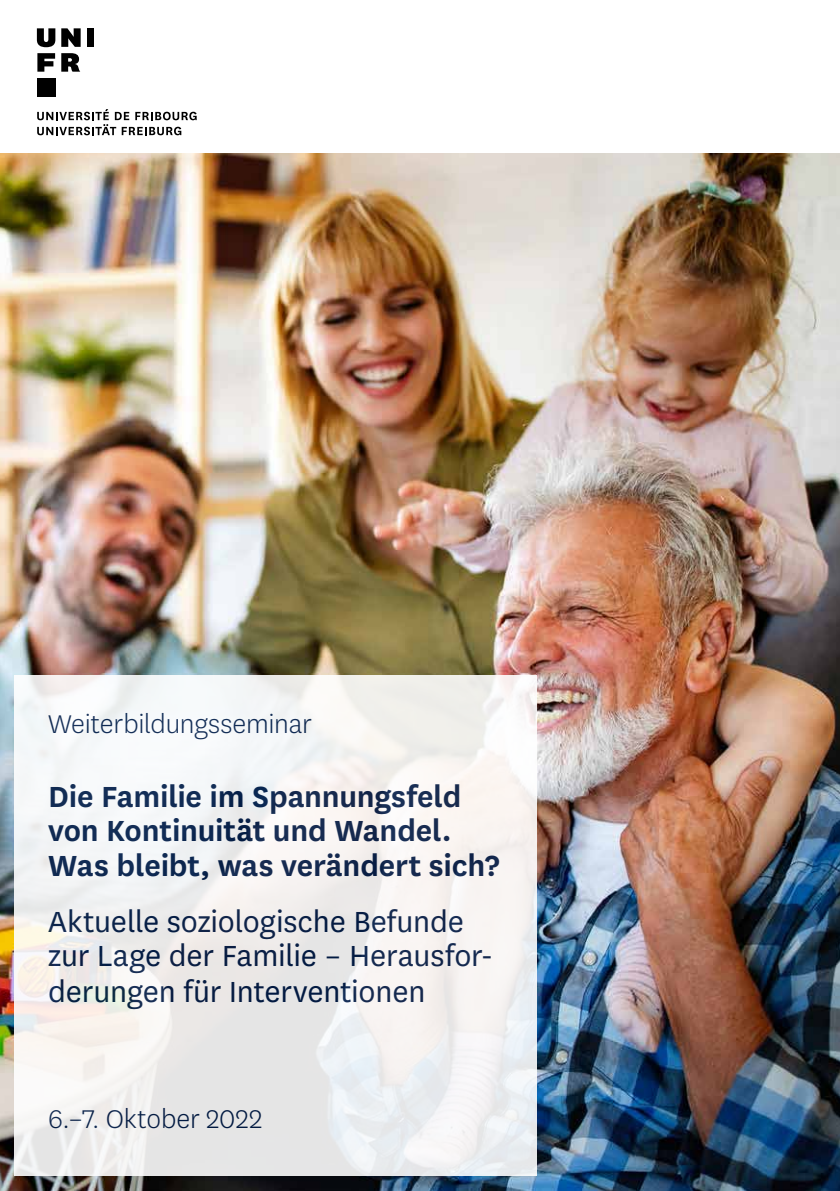
<style>
.page{position:relative;width:840px;height:1191px;background:#fff}
.page>*{position:absolute;margin:0;border:0;box-sizing:border-box;transform-origin:0 0}
.t1{font:34px/35px "National Uni Fr";letter-spacing:-.005em;color:#021d49}
.t2{font:600 34px/34px "National Uni Fr";letter-spacing:-.005em;color:#021d49}
.t3{font:300 30px "National Uni Fr";letter-spacing:-.005em;color:#021d49}
</style>
<div class="page">
<img style="left:0;top:153px;width:839px;height:1038px">
<svg style="left:37px;top:109px;width:159px;height:26px"></svg>
<svg style="left:37px;top:28px;width:18px;height:19px"></svg>
<svg style="left:61px;top:28px;width:20px;height:19px"></svg>
<div style="left:87px;top:28px;width:7px;height:19px;background:#000"></div>
<svg style="left:37px;top:53px;width:18px;height:19px"></svg>
<div style="left:37px;top:78px;width:18px;height:18px;background:#000"></div>
<svg style="left:61px;top:53px;width:19px;height:19px"></svg>
<div style="left:14px;top:675px;width:522px;height:500px;background:linear-gradient(to right,#f1f1f1,#f2f0f0)"></div>
<p class="t3" style="left:48px;top:705px;width:265px">Weiterbildungsseminar</p>
<p class="t2" style="left:48px;top:778px;width:452px">Die Familie im Spannungsfeld von Kontinuität und Wandel.<br>Was bleibt, was verändert sich?</p>
<p class="t1" style="left:48px;top:902px;width:446px">Aktuelle soziologische Befunde zur Lage der Familie – Herausfor&shy;derungen für Interventionen</p>
<p class="t3" style="left:48px;top:1099px;width:215px">6.–7. Oktober 2022</p>
</div>
